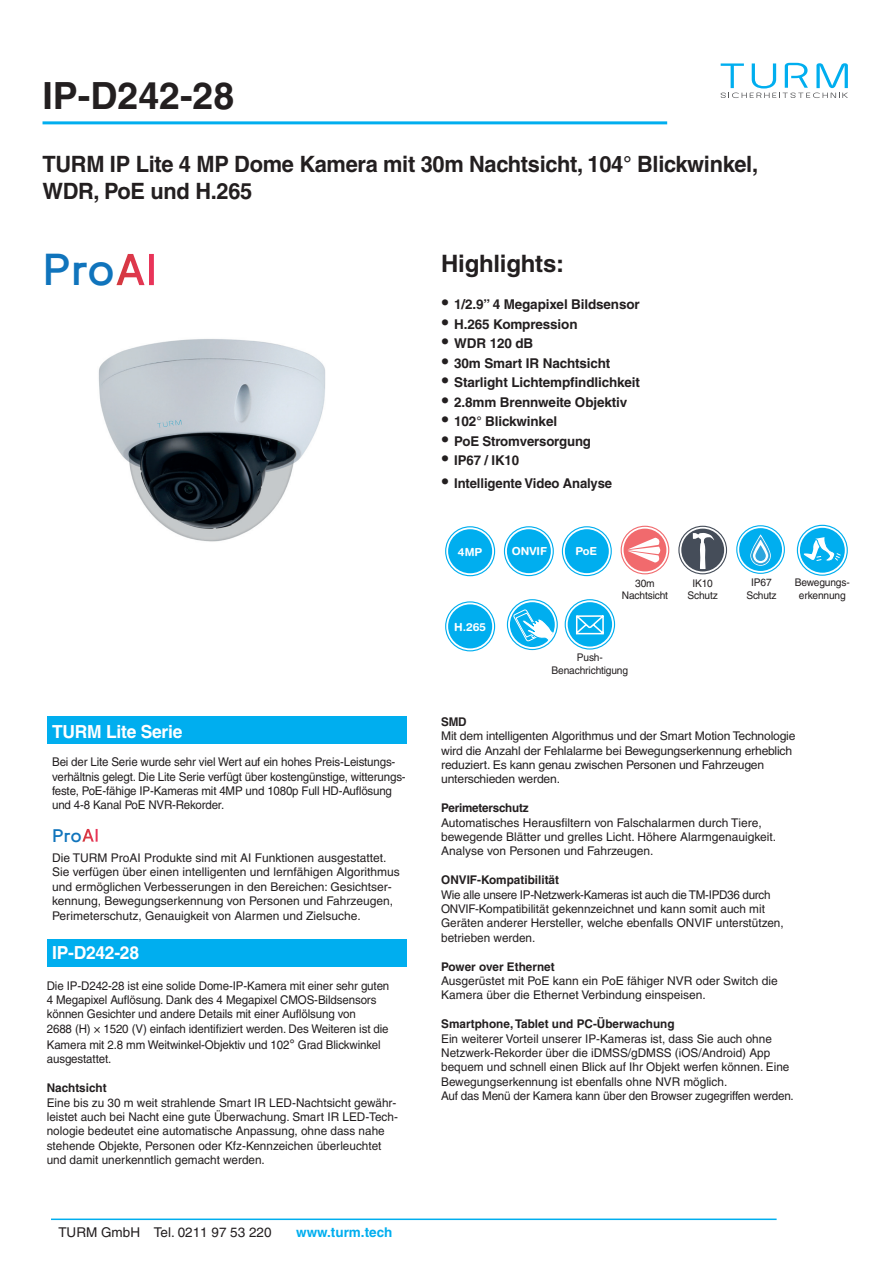
<style>
.page{position:relative;width:893px;height:1263px;background:#fff}
.page>*{position:absolute;margin:0;border:0;box-sizing:border-box;transform-origin:0 0}
.t1{font:800 44.55px "Mriya Grotesk";color:#1074bc}
.t2{font:700 37.5px "Helvetica";color:#231f20}
.t3{font:700 24px "Helvetica";letter-spacing:-.01em;color:#231f20}
.t4{font:700 22.5px/27px "Helvetica";letter-spacing:-.015em;color:#231f20}
.t5{font:800 18.15px "Mriya Grotesk";color:#1074bc}
.t6{font:700 18px "Helvetica";letter-spacing:-.015em;color:#fff}
.t7{font:700 13.5px "Helvetica";letter-spacing:-.01em;color:#231f20}
.t8{font:13.5px "Helvetica";color:#231f20}
.t9{font:700 13.5px "Helvetica";color:#00aeef}
.t10{font:12px/14.4px "Helvetica";color:#231f20}
.t11{font:12px/14.4px "Helvetica";color:#231f20;scale:.96 1}
.t12{font:700 12px "Helvetica";color:#231f20}
.t13{font:700 11.1px "Helvetica Rounded";color:#fff}
.t14{font:10.5px/12.6px "Helvetica";letter-spacing:-.015em;color:#231f20;text-align:center}
.s1{color:#fff}
.s2{font-weight:700;font-size:13.5px}
.s3{font-family:"Myriad Pro";font-weight:600;font-size:25.5px}
</style>
<div class="page">
<hr style="left:43px;top:121px;width:624px;height:3px;background:#00aeef">
<div style="left:448px;top:529px;width:44px;height:44px;background:#00aeef;border-radius:50%"></div>
<div style="left:445px;top:526px;width:50px;height:50px;border:1px solid #00aeef;border-radius:50%"></div>
<div style="left:448px;top:604px;width:44px;height:44px;background:#00aeef;border-radius:50%"></div>
<div style="left:445px;top:601px;width:50px;height:50px;border:1px solid #00aeef;border-radius:50%"></div>
<div style="left:624px;top:529px;width:42px;height:42px;background:#f16a6d;border-radius:50%"></div>
<div style="left:621px;top:526px;width:48px;height:48px;border:1px solid #f16a6d;border-radius:50%"></div>
<svg style="left:627px;top:538px;width:34px;height:25px"></svg>
<div style="left:739px;top:528px;width:43px;height:43px;background:#00aeef;border-radius:50%"></div>
<svg style="left:750px;top:534px;width:21px;height:32px"></svg>
<div style="left:751px;top:537px;width:19px;height:28px;border:2px solid #2da5dd;border-radius:9px"></div>
<svg style="left:755px;top:545px;width:11px;height:16px"></svg>
<div style="left:736px;top:525px;width:49px;height:49px;border:1px solid #00aeef;border-radius:50%"></div>
<div style="left:47px;top:939px;width:359px;height:27px;background:#00aeef"></div>
<div style="left:47px;top:716px;width:359px;height:28px;background:#00aeef"></div>
<hr style="left:51px;top:1218px;width:726px;height:2px;background:#00aeef">
<div style="left:507px;top:529px;width:44px;height:44px;background:#00aeef;border-radius:50%"></div>
<div style="left:504px;top:526px;width:50px;height:50px;border:1px solid #00aeef;border-radius:50%"></div>
<div style="left:565px;top:529px;width:44px;height:44px;background:#00aeef;border-radius:50%"></div>
<div style="left:562px;top:526px;width:50px;height:50px;border:1px solid #00aeef;border-radius:50%"></div>
<div style="left:800px;top:528px;width:45px;height:45px;background:#00aeef;border-radius:50%"></div>
<div style="left:797px;top:525px;width:51px;height:51px;border:1px solid #00aeef;border-radius:50%"></div>
<svg style="left:804px;top:537px;width:37px;height:24px"></svg>
<div style="left:510px;top:602px;width:45px;height:45px;background:#00aeef;border-radius:50%"></div>
<div style="left:507px;top:599px;width:51px;height:51px;border:1px solid #00aeef;border-radius:50%"></div>
<svg style="left:513px;top:609px;width:41px;height:33px"></svg>
<div style="left:568px;top:602px;width:44px;height:44px;background:#00aeef;border-radius:50%"></div>
<div style="left:565px;top:599px;width:50px;height:51px;border:1px solid #00aeef;border-radius:50%"></div>
<svg style="left:576px;top:615px;width:28px;height:20px"></svg>
<div style="left:681px;top:529px;width:43px;height:42px;background:#454d59;border-radius:50%"></div>
<div style="left:678px;top:526px;width:49px;height:48px;border:1px solid #454d59;border-radius:50%"></div>
<svg style="left:693px;top:533px;width:21px;height:36px"></svg>
<img style="left:98px;top:339px;width:227px;height:203px">
<svg style="left:721px;top:63px;width:127px;height:35px"></svg>
<h2 class="t2" style="left:43px;top:73px;width:193px">IP-D242-28</h2>
<h3 class="t4" style="left:43px;top:150px;width:717px">TURM IP Lite 4 MP Dome Kamera mit 30m Nachtsicht, 104° Blickwinkel,<br>WDR, PoE und H.265</h3>
<h1 class="t1" style="left:43px;top:249px;width:117px">Pro<span class="s1">AI</span></h1>
<h3 class="t6" style="left:52px;top:720px;width:132px">TURM Lite Serie</h3>
<p class="t11" style="left:52px;top:755px;width:370px">Bei der Lite Serie wurde sehr viel Wert auf ein hohes Preis-Leistungs&shy;verhältnis gelegt. Die Lite Serie verfügt über kostengünstige, witterungs&shy;feste, PoE-fähige IP-Kameras mit 4MP und 1080p Full HD-Auflösung und 4-8 Kanal PoE NVR-Rekorder.</p>
<h3 class="t5" style="left:52px;top:827px;width:48px">Pro<span class="s1">AI</span></h3>
<p class="t10" style="left:52px;top:850px;width:349px">Die TURM ProAI Produkte sind mit AI Funktionen ausgestattet.<br>Sie verfügen über einen intelligenten und lernfähigen Algorithmus und ermöglichen Verbesserungen in den Bereichen: Gesichtser&shy;kennung, Bewegungserkennung von Personen und Fahrzeugen, Perimeterschutz, Genauigkeit von Alarmen und Zielsuche.</p>
<h3 class="t6" style="left:52px;top:942px;width:88px">IP-D242-28</h3>
<p class="t11" style="left:47px;top:978px;width:358px">Die IP-D242-28 ist eine solide Dome-IP-Kamera mit einer sehr guten 4 Megapixel Auflösung. Dank des 4 Megapixel CMOS-Bildsensors können Gesichter und andere Details mit einer Auflölsung von<br>2688 (H) × 1520 (V) einfach identifiziert werden. Des Weiteren ist die</p>
<p class="t11" style="left:47px;top:1037px;width:349px">Kamera mit 2.8 mm Weitwinkel-Objektiv und 102<span class="s2">°</span> Grad Blickwinkel ausgestattet.</p>
<p class="t12" style="left:47px;top:1080px;width:61px">Nachtsicht</p>
<p class="t10" style="left:47px;top:1095px;width:353px">Eine bis zu 30 m weit strahlende Smart IR LED-Nachtsicht gewähr&shy;leistet auch bei Nacht eine gute Überwachung. Smart IR LED-Tech&shy;nologie bedeutet eine automatische Anpassung, ohne dass nahe stehende Objekte, Personen oder Kfz-Kennzeichen überleuchtet und damit unerkenntlich gemacht werden.</p>
<p class="t8" style="left:58px;top:1225px;width:215px">TURM GmbH Tel. 0211 97 53 220</p>
<p class="t9" style="left:296px;top:1224px;width:98px">www.turm.tech</p>
<h3 class="t3" style="left:441px;top:248px;width:124px">Highlights:</h3>
<p class="t7" style="left:441px;top:296px;width:200px"><span class="s3">•</span> 1/2.9” 4 Megapixel Bildsensor</p>
<p class="t7" style="left:441px;top:316px;width:138px"><span class="s3">•</span> H.265 Kompression</p>
<p class="t7" style="left:441px;top:335px;width:94px"><span class="s3">•</span> WDR 120 dB</p>
<p class="t7" style="left:441px;top:355px;width:171px"><span class="s3">•</span> 30m Smart IR Nachtsicht</p>
<p class="t7" style="left:441px;top:374px;width:200px"><span class="s3">•</span> Starlight Lichtempfindlichkeit</p>
<p class="t7" style="left:441px;top:394px;width:188px"><span class="s3">•</span> 2.8mm Brennweite Objektiv</p>
<p class="t7" style="left:441px;top:413px;width:117px"><span class="s3">•</span> 102° Blickwinkel</p>
<p class="t7" style="left:441px;top:433px;width:151px"><span class="s3">•</span> PoE Stromversorgung</p>
<p class="t7" style="left:441px;top:452px;width:79px"><span class="s3">•</span> IP67 / IK10</p>
<p class="t7" style="left:441px;top:475px;width:172px"><span class="s3">•</span> Intelligente Video Analyse</p>
<p class="t13" style="left:458px;top:545px;width:26px">4MP</p>
<p class="t13" style="left:454px;top:620px;width:33px">H.265</p>
<p class="t13" style="left:512px;top:545px;width:37px">ONVIF</p>
<p class="t13" style="left:575px;top:545px;width:23px">PoE</p>
<p class="t14" style="left:622px;top:576px;width:48px">30m<br>Nachtsicht</p>
<p class="t14" style="left:687px;top:576px;width:32px">IK10<br>Schutz</p>
<p class="t14" style="left:746px;top:576px;width:32px">IP67<br>Schutz</p>
<p class="t14" style="left:795px;top:576px;width:56px">Bewegungs&shy;erkennung</p>
<p class="t14" style="left:552px;top:651px;width:78px">Push-<br>Benachrichtigung</p>
<p class="t12" style="left:441px;top:714px;width:27px">SMD</p>
<p class="t10" style="left:441px;top:729px;width:356px">Mit dem intelligenten Algorithmus und der Smart Motion Technologie wird die Anzahl der Fehlalarme bei Bewegungserkennung erheblich reduziert. Es kann genau zwischen Personen und Fahrzeugen unterschieden werden.</p>
<p class="t12" style="left:441px;top:801px;width:89px">Perimeterschutz</p>
<p class="t10" style="left:441px;top:815px;width:337px">Automatisches Herausfiltern von Falschalarmen durch Tiere, bewegende Blätter und grelles Licht. Höhere Alarmgenauigkeit.<br>Analyse von Personen und Fahrzeugen.</p>
<p class="t12" style="left:441px;top:873px;width:119px">ONVIF-Kompatibilität</p>
<p class="t10" style="left:441px;top:887px;width:344px">Wie alle unsere IP-Netzwerk-Kameras ist auch die TM-IPD36 durch ONVIF-Kompatibilität gekennzeichnet und kann somit auch mit Geräten anderer Hersteller, welche ebenfalls ONVIF unterstützen, betrieben werden.</p>
<p class="t12" style="left:441px;top:959px;width:115px">Power over Ethernet</p>
<p class="t10" style="left:441px;top:973px;width:338px">Ausgerüstet mit PoE kann ein PoE fähiger NVR oder Switch die<br>Kamera über die Ethernet Verbindung einspeisen.</p>
<p class="t12" style="left:441px;top:1017px;width:235px">Smartphone, Tablet und PC-Überwachung</p>
<p class="t10" style="left:441px;top:1031px;width:354px">Ein weiterer Vorteil unserer IP-Kameras ist, dass Sie auch ohne Netzwerk-Rekorder über die iDMSS/gDMSS (iOS/Android) App bequem und schnell einen Blick auf Ihr Objekt werfen können. Eine Bewegungserkennung ist ebenfalls ohne NVR möglich.<br>Auf das Menü der Kamera kann über den Browser zugegriffen werden.</p>
</div>
